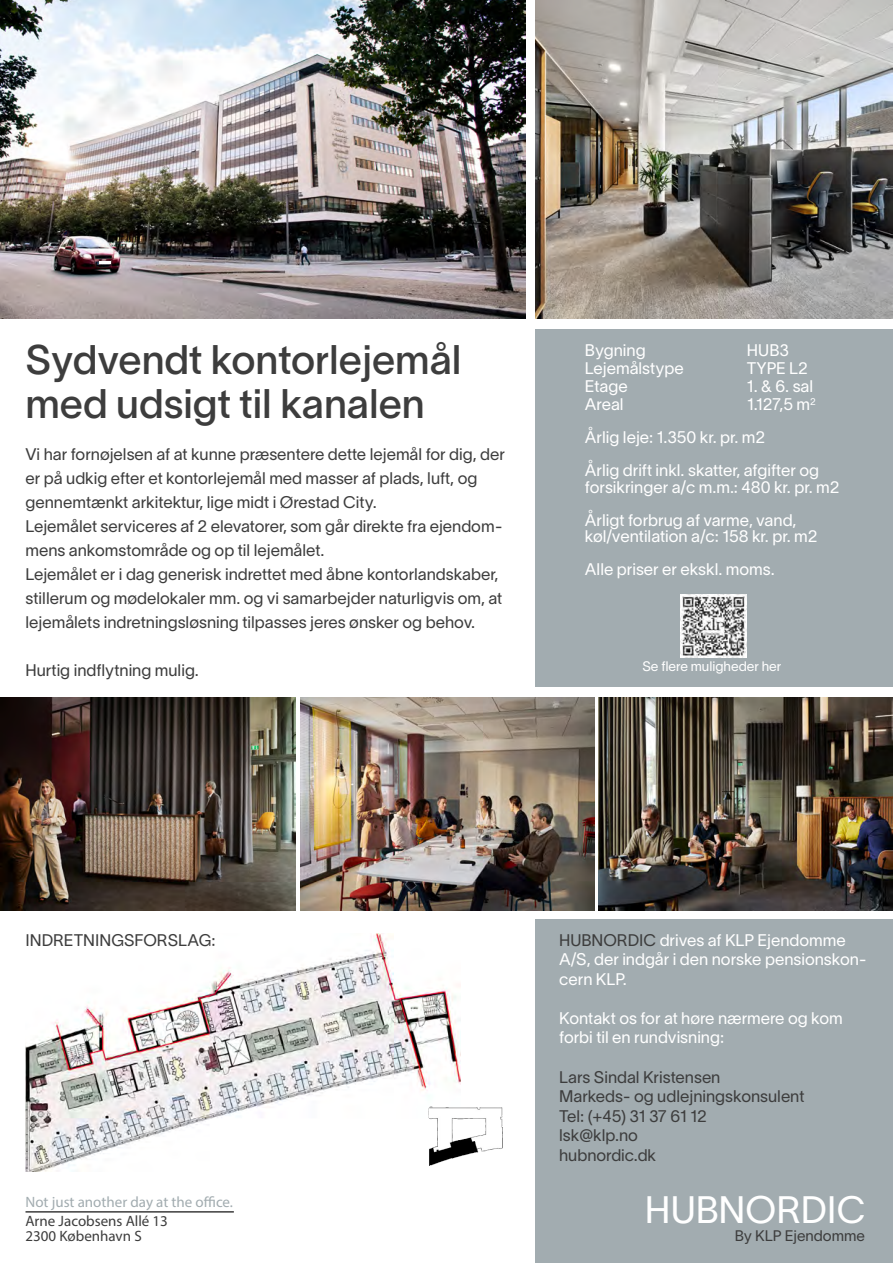
<style>
.page{position:relative;width:893px;height:1263px;background:#fff}
.page>*{position:absolute;margin:0;border:0;box-sizing:border-box;transform-origin:0 0}
.t1{font:40.5px/43.5px "Lausanne 450";color:#3d3d3d}
.t2{font:37.5px "Lausanne 300";color:#fff}
.t3{font:16.5px/24px "Lausanne 300";color:#3d3d3d}
.t4{font:16.5px/33px "Lausanne 300";color:#fff}
.t5{font:15px/15px "Myriad Pro";color:#3d3d3d}
.t6{font:15px "Myriad Pro";color:#a2acb0}
.t7{font:15px "Lausanne 300";color:#3d3d3d}
.t8{font:13.5px "Lausanne 300";color:#fff}
.s1{color:#3d3d3d}
</style>
<div class="page">
<img style="left:26px;top:934px;width:435px;height:238px">
<div style="left:536px;top:330px;width:357px;height:357px;background:#a2acb0"></div>
<div style="left:536px;top:919px;width:357px;height:344px;background:#a2acb0"></div>
<hr style="left:26px;top:1211px;width:208px;height:1px;background:#3d3d3d">
<img style="left:680px;top:594px;width:67px;height:63px">
<img style="left:425px;top:1103px;width:78px;height:66px">
<img style="left:599px;top:697px;width:294px;height:213px">
<img style="left:300px;top:697px;width:294px;height:213px">
<img style="left:0;top:697px;width:295px;height:213px">
<img style="left:0;top:0;width:525px;height:318px">
<svg style="left:99px;top:261px;width:12px;height:3px"></svg>
<img style="left:536px;top:0;width:357px;height:318px">
<h1 class="t1" style="left:26px;top:337px;width:437px">Sydvendt kontorlejemål med udsigt til kanalen</h1>
<p class="t3" style="left:26px;top:442px;width:481px">Vi har fornøjelsen af at kunne præsentere dette lejemål for dig, der er på udkig efter et kontorlejemål med masser af plads, luft, og gennemtænkt arkitektur, lige midt i Ørestad City.<br>Lejemålet serviceres af 2 elevatorer, som går direkte fra ejendom&shy;mens ankomstområde og op til lejemålet.<br>Lejemålet er i dag generisk indrettet med åbne kontorlandskaber, stillerum og mødelokaler mm. og vi samarbejder naturligvis om, at lejemålets indretningsløsning tilpasses jeres ønsker og behov.</p>
<p class="t3" style="left:26px;top:658px;width:175px">Hurtig indflytning mulig.</p>
<p class="t4" style="left:585px;top:333px;width:62px">Bygning</p>
<p class="t4" style="left:747px;top:333px;width:43px">HUB3</p>
<p class="t4" style="left:585px;top:351px;width:100px">Lejemålstype</p>
<p class="t4" style="left:747px;top:351px;width:62px">TYPE L2</p>
<p class="t4" style="left:585px;top:369px;width:44px">Etage</p>
<p class="t4" style="left:747px;top:369px;width:68px">1. &amp; 6. sal</p>
<p class="t4" style="left:585px;top:387px;width:40px">Areal</p>
<p class="t4" style="left:585px;top:387px;width:236px;text-indent:162px">1.127,5 m<sup>2<br></sup>Årlig leje: 1.350 kr. pr. m2<br>Årlig drift inkl. skatter, afgifter og</p>
<p class="t4" style="left:585px;top:470px;width:256px">forsikringer a/c m.m.: 480 kr. pr. m2<br>Årligt forbrug af varme, vand,</p>
<p class="t4" style="left:585px;top:519px;width:234px">køl/ventilation a/c: 158 kr. pr. m2<br>Alle priser er ekskl. moms.</p>
<p class="t8" style="left:642px;top:657px;width:141px">Se flere muligheder her</p>
<p class="t3" style="left:26px;top:927px;width:192px">INDRETNINGSFORSLAG:</p>
<p class="t6" style="left:26px;top:1193px;width:209px">Not just another day at the office.</p>
<p class="t5" style="left:26px;top:1213px;width:144px">Arne Jacobsens Allé 13<br>2300 København S</p>
<p class="t4" style="left:559px;top:929px;width:309px;line-height:19.5px"><span class="s1">HUBNORDIC</span> drives af KLP Ejendomme<br>A/S, der indgår i den norske pensionskon&shy;cern KLP.</p>
<p class="t4" style="left:559px;top:1007px;width:285px;line-height:19.8px">Kontakt os for at høre nærmere og kom forbi til en rundvisning:</p>
<p class="t3" style="left:559px;top:1066px;width:247px;line-height:19.5px">Lars Sindal Kristensen<br>Markeds- og udlejningskonsulent<br>Tel: (+45) 31 37 61 12<br>lsk@klp.no<br>hubnordic.dk</p>
<h2 class="t2" style="left:645px;top:1186px;width:222px">HUBNORDIC</h2>
<p class="t7" style="left:735px;top:1226px;width:132px">By KLP Ejendomme</p>
</div>
